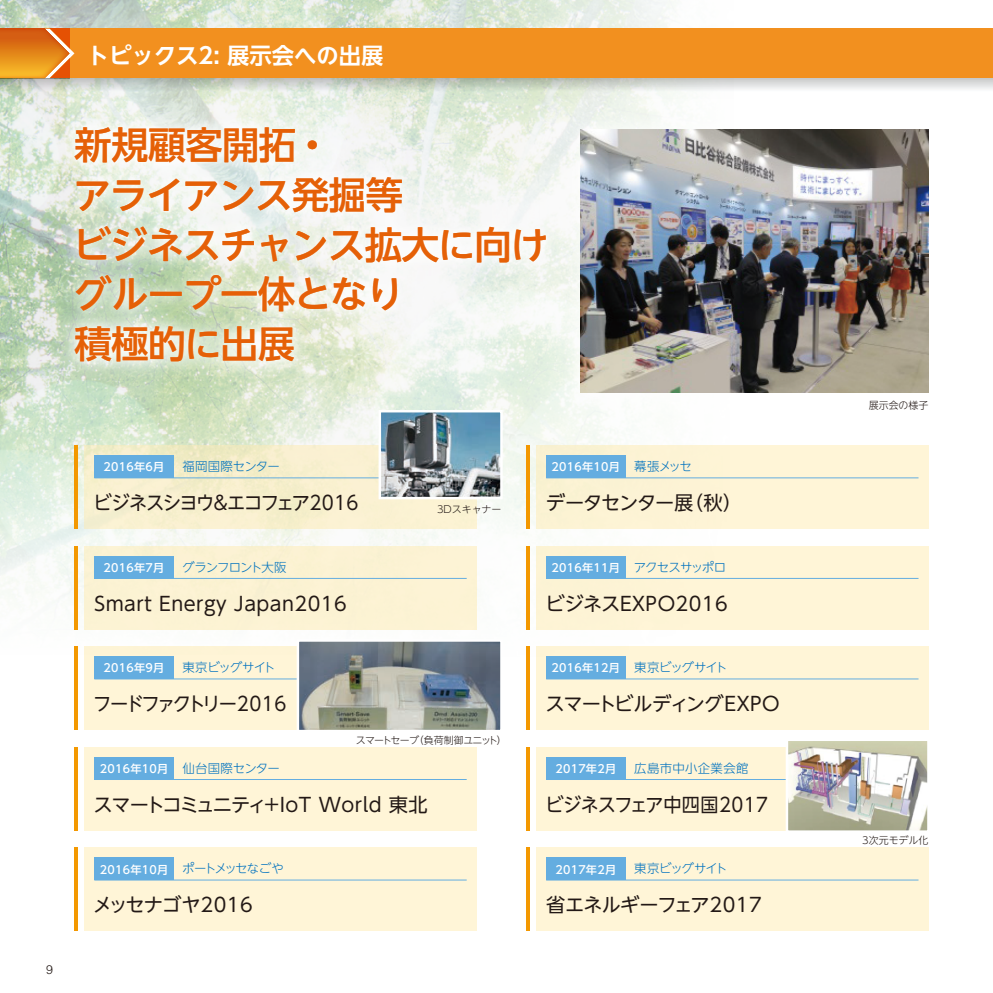
<style>
.page{position:relative;width:993px;height:993px;background:#fff}
.page>*{position:absolute;margin:0;border:0;box-sizing:border-box;transform-origin:0 0}
.t1{font:500 37.27px/49.5px "UD Shin Go NT Pro";letter-spacing:-.02em;color:#e56007}
.t2{font:700 22.4px "UD Shin Go NT Pro De";color:#fff}
.t3{font:19.25px "UD Shin Go NT Pro";letter-spacing:-.01em;color:#231916}
.t4{font:19.25px "UD Shin Go NT Pro";letter-spacing:.025em;color:#231916}
.t5{font:19.25px "UD Shin Go NT Pro";letter-spacing:-.045em;color:#231916}
.t6{font:19.25px "UD Shin Go NT Pro";letter-spacing:-.07em;color:#231916;scale:.95 1}
.t7{font:19.25px "UD Shin Go NT Pro";letter-spacing:-.01em;color:#231916;scale:.94 1}
.t8{font:19.25px "UD Shin Go NT Pro";letter-spacing:-.115em;color:#231916;scale:.95 1}
.t9{font:19.25px "UD Shin Go NT Pro";letter-spacing:-.06em;color:#231916}
.t10{font:300 12.42px "UD Shin Go NT Pro";letter-spacing:-.09em;color:#0072bf}
.t11{font:300 12.42px "UD Shin Go NT Pro";letter-spacing:-.07em;color:#0072bf}
.t12{font:300 12.42px "UD Shin Go NT Pro";letter-spacing:-.08em;color:#0072bf}
.t13{font:300 12.42px "UD Shin Go NT Pro";letter-spacing:.025em;color:#0072bf}
.t14{font:300 12.42px "UD Shin Go NT Pro";letter-spacing:-.01em;color:#0072bf}
.t15{font:300 12.42px "Helvetica";color:#231916}
.t16{font:500 11.2px "UD Shin Go NT Pro";letter-spacing:.025em;color:#fff}
.t17{font:300 9.97px "UD Shin Go NT Pro";color:#231916}
.t18{font:300 9.97px "UD Shin Go NT Pro";letter-spacing:-.065em;color:#231916}
.s1{font-weight:300;font-size:12.42px;color:#0072bf}
.s2{font-weight:500;font-size:11.2px;color:#fff}
</style>
<div class="page">
<img style="left:0;top:0;width:890px;height:630px">
<img style="left:540px;top:99px;width:389px;height:340px">
<img style="left:580px;top:129px;width:348px;height:263px">
<img style="left:44px;top:98px;width:533px;height:304px">
<img style="left:59px;top:111px;width:503px;height:276px">
<div style="left:536px;top:546px;width:392px;height:83px;background:#fff5d7"></div>
<hr style="left:526px;top:546px;width:4px;height:83px;background:#f39800">
<div style="left:546px;top:556px;width:79px;height:22px;background:#64ade0"></div>
<hr style="left:546px;top:578px;width:372px;height:1px;background:#64ade0">
<div style="left:84px;top:847px;width:392px;height:83px;background:#fff5d7"></div>
<hr style="left:74px;top:847px;width:4px;height:83px;background:#f39800">
<div style="left:94px;top:857px;width:80px;height:22px;background:#64ade0"></div>
<hr style="left:94px;top:879px;width:372px;height:1px;background:#64ade0">
<div style="left:84px;top:747px;width:392px;height:83px;background:#fff5d7"></div>
<hr style="left:74px;top:747px;width:4px;height:83px;background:#f39800">
<div style="left:94px;top:756px;width:80px;height:23px;background:#64ade0"></div>
<hr style="left:94px;top:778px;width:372px;height:1px;background:#64ade0">
<div style="left:84px;top:546px;width:392px;height:83px;background:#fff5d7"></div>
<hr style="left:74px;top:546px;width:4px;height:83px;background:#f39800">
<div style="left:94px;top:556px;width:80px;height:22px;background:#64ade0"></div>
<hr style="left:94px;top:578px;width:372px;height:1px;background:#64ade0">
<div style="left:84px;top:445px;width:392px;height:83px;background:linear-gradient(to right,#f5eecb,#fbf2d3)"></div>
<hr style="left:74px;top:445px;width:4px;height:83px;background:#f39800">
<div style="left:94px;top:455px;width:80px;height:22px;background:#64ade0"></div>
<hr style="left:94px;top:477px;width:372px;height:1px;background:#64ade0">
<div style="left:84px;top:646px;width:392px;height:83px;background:#fff5d7"></div>
<hr style="left:74px;top:646px;width:4px;height:83px;background:#f39800">
<div style="left:94px;top:656px;width:80px;height:22px;background:#64ade0"></div>
<hr style="left:94px;top:678px;width:372px;height:1px;background:#64ade0">
<div style="left:536px;top:445px;width:392px;height:83px;background:#fff5d7"></div>
<hr style="left:526px;top:445px;width:4px;height:83px;background:#f39800">
<div style="left:546px;top:455px;width:79px;height:22px;background:#64ade0"></div>
<hr style="left:546px;top:477px;width:372px;height:1px;background:#64ade0">
<div style="left:536px;top:847px;width:392px;height:83px;background:#fff5d7"></div>
<div style="left:536px;top:747px;width:392px;height:83px;background:#fff5d7"></div>
<hr style="left:526px;top:847px;width:4px;height:83px;background:#f39800">
<div style="left:546px;top:857px;width:79px;height:22px;background:#64ade0"></div>
<hr style="left:546px;top:879px;width:372px;height:1px;background:#64ade0">
<hr style="left:526px;top:747px;width:4px;height:83px;background:#f39800">
<div style="left:546px;top:756px;width:79px;height:23px;background:#64ade0"></div>
<hr style="left:546px;top:778px;width:372px;height:1px;background:#64ade0">
<div style="left:536px;top:646px;width:392px;height:83px;background:#fff5d7"></div>
<hr style="left:526px;top:646px;width:4px;height:83px;background:#f39800">
<div style="left:546px;top:656px;width:79px;height:22px;background:#64ade0"></div>
<hr style="left:546px;top:678px;width:372px;height:1px;background:#64ade0">
<img style="left:381px;top:413px;width:118px;height:83px">
<div style="left:378px;top:410px;width:124px;height:89px;border:2px solid #fff"></div>
<img style="left:788px;top:741px;width:138px;height:88px">
<div style="left:785px;top:738px;width:144px;height:94px;border:2px solid #fff"></div>
<img style="left:299px;top:642px;width:200px;height:87px">
<div style="left:296px;top:639px;width:206px;height:93px;border:2px solid #fff"></div>
<svg style="left:0;top:78px;width:992px;height:20px"></svg>
<hr style="left:992px;top:29px;width:1px;height:49px;background:#f2901f">
<div style="left:0;top:29px;width:992px;height:49px;background:#f2901f"></div>
<svg style="left:0;top:29px;width:74px;height:49px"></svg>
<h2 class="t2" style="left:87px;top:37px;width:298px">トピックス2: 展示会への出展</h2>
<h1 class="t1" style="left:74px;top:119px;width:476px">新規顧客開拓・<br>アライアンス発掘等<br>ビジネスチャンス拡大に向けグループ一体となり<br>積極的に出展</h1>
<p class="t15" style="left:46px;top:961px;width:8px">9</p>
<p class="t16" style="left:103px;top:458px;width:62px">2016年6月</p>
<p class="t14" style="left:182px;top:456px;width:99px">福岡国際センター</p>
<h3 class="t6" style="left:94px;top:487px;width:280px">ビジネスシヨウ＆エコフェア2016</h3>
<p class="t16" style="left:103px;top:558px;width:62px">2016年7月</p>
<p class="t12" style="left:182px;top:556px;width:106px">グランフロント大阪</p>
<h3 class="t4" style="left:94px;top:587px;width:254px">Smart Energy Japan2016</h3>
<p class="t16" style="left:103px;top:658px;width:62px">2016年9月</p>
<p class="t11" style="left:182px;top:657px;width:95px">東京ビッグサイト</p>
<h3 class="t8" style="left:93px;top:688px;width:205px">フードファクトリー2016</h3>
<p class="t17" style="left:437px;top:501px;width:66px">3Dスキャナー</p>
<p class="t18" style="left:356px;top:731px;width:152px">スマートセーブ（負荷制御ユニット）</p>
<p class="t16" style="left:100px;top:759px;width:182px">2016年10月 <span class="s1">仙台国際センター</span></p>
<h3 class="t5" style="left:93px;top:788px;width:336px">スマートコミュニティ＋IoT World 東北</h3>
<p class="t10" style="left:100px;top:858px;width:185px"><span class="s2">2016年10月</span> ポートメッセなごや</p>
<h3 class="t3" style="left:93px;top:889px;width:161px">メッセナゴヤ2016</h3>
<p class="t16" style="left:551px;top:458px;width:142px">2016年10月 <span class="s1">幕張メッセ</span></p>
<h3 class="t9" style="left:545px;top:487px;width:198px">データセンター展（秋）</h3>
<p class="t16" style="left:551px;top:558px;width:176px">2016年11月 <span class="s1">アクセスサッポロ</span></p>
<h3 class="t4" style="left:545px;top:587px;width:184px">ビジネスEXPO2016</h3>
<p class="t16" style="left:551px;top:658px;width:177px">2016年12月 <span class="s1">東京ビッグサイト</span></p>
<h3 class="t3" style="left:545px;top:688px;width:235px">スマートビルディングEXPO</h3>
<p class="t16" style="left:555px;top:759px;width:62px">2017年2月</p>
<p class="t13" style="left:634px;top:757px;width:116px">広島市中小企業会館</p>
<h3 class="t7" style="left:545px;top:788px;width:238px">ビジネスフェア中四国2017</h3>
<p class="t16" style="left:555px;top:859px;width:62px">2017年2月</p>
<p class="t11" style="left:634px;top:858px;width:95px">東京ビッグサイト</p>
<h3 class="t3" style="left:546px;top:889px;width:217px">省エネルギーフェア2017</h3>
<p class="t17" style="left:868px;top:397px;width:61px">展示会の様子</p>
<p class="t17" style="left:862px;top:831px;width:68px">3次元モデル化</p>
</div>
